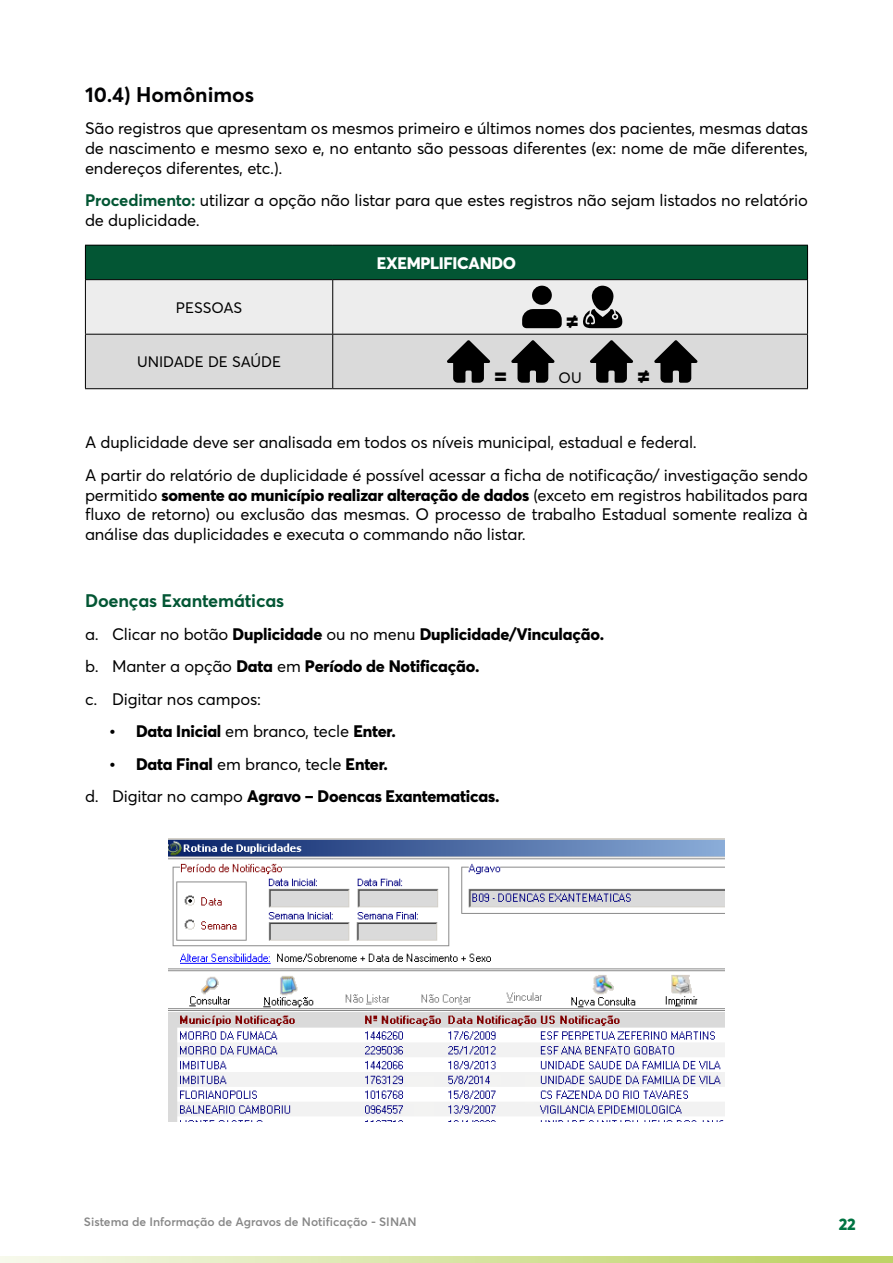
<style>
.page{position:relative;width:893px;height:1263px;background:#fff}
.page>*{position:absolute;margin:0;border:0;box-sizing:border-box;transform-origin:0 0}
.t1{font:900 22.5px "Averta";color:#000}
.t2{font:700 21px "Averta";color:#020203}
.t3{font:700 18px "Averta";letter-spacing:-.01em;color:#035634}
.t4{font:16.5px/19.8px "Averta";letter-spacing:-.01em;color:#000;text-align:justify}
.t5{font:800 16.5px/32.5px "Averta";letter-spacing:-.01em;color:#000}
.t6{font:800 16.5px "Averta";letter-spacing:-.02em;color:#fff}
.t7{font:800 16.5px "Averta";color:#007442}
.t8{font:15px "Averta";color:#000}
.t9{font:600 12px "Averta";color:#878787}
.s1{font-weight:700;color:#035634}
.s2{font-weight:800}
.s3{font-weight:400}
</style>
<div class="page">
<svg style="left:0;top:1256px;width:893px;height:7px;background:#d8e4a5"></svg>
<div style="left:85px;top:245px;width:722px;height:35px;background:#035634"></div>
<hr style="left:85px;top:245px;width:248px;height:1px;background:#000">
<hr style="left:85px;top:246px;width:1px;height:33px;background:#000">
<hr style="left:333px;top:245px;width:475px;height:1px;background:#000">
<hr style="left:807px;top:246px;width:1px;height:33px;background:#000">
<hr style="left:85px;top:279px;width:248px;height:1px;background:#000">
<hr style="left:333px;top:279px;width:475px;height:1px;background:#000">
<hr style="left:807px;top:280px;width:1px;height:54px;background:#000">
<hr style="left:333px;top:334px;width:475px;height:1px;background:#000">
<hr style="left:807px;top:335px;width:1px;height:53px;background:#000">
<hr style="left:333px;top:388px;width:475px;height:1px;background:#000">
<svg style="left:85px;top:280px;width:722px;height:109px;background:#c4c4c4"></svg>
<img style="left:168px;top:838px;width:556px;height:284px">
<p class="t2" style="left:85px;top:81px;width:171px">10.4) Homônimos</p>
<p class="t4" style="left:85px;top:118px;width:724px">São registros que apresentam os mesmos primeiro e últimos nomes dos pacientes, mesmas datas de nascimento e mesmo sexo e, no entanto são pessoas diferentes (ex: nome de mãe diferentes, endereços diferentes, etc.).</p>
<p class="t4" style="left:85px;top:190px;width:724px"><span class="s1">Procedimento:</span> utilizar a opção não listar para que estes registros não sejam listados no relatório de duplicidade.</p>
<p class="t6" style="left:377px;top:252px;width:141px">EXEMPLIFICANDO</p>
<p class="t8" style="left:176px;top:298px;width:68px">PESSOAS</p>
<h1 class="t1" style="left:566px;top:306px;width:15px">≠</h1>
<p class="t8" style="left:137px;top:353px;width:145px">UNIDADE DE SAÚDE</p>
<h1 class="t1" style="left:494px;top:360px;width:15px">=</h1>
<p class="t8" style="left:559px;top:368px;width:25px">OU</p>
<h1 class="t1" style="left:637px;top:360px;width:15px">≠</h1>
<p class="t4" style="left:85px;top:426px;width:724px;line-height:32.5px">A duplicidade deve ser analisada em todos os níveis municipal, estadual e federal.<br>A partir do relatório de duplicidade é possível acessar a ficha de notificação/ investigação sendo</p>
<p class="t4" style="left:85px;top:485px;width:724px">permitido <span class="s2">somente ao município realizar alteração de dados</span> (exceto em registros habilitados para fluxo de retorno) ou exclusão das mesmas. O processo de trabalho Estadual somente realiza à análise das duplicidades e executa o commando não listar.</p>
<p class="t3" style="left:85px;top:589px;width:201px">Doenças Exantemáticas</p>
<p class="t5" style="left:85px;top:617px;width:521px"><span class="s3">a. Clicar no botão</span> Duplicidade <span class="s3">ou no menu</span> Duplicidade/Vinculação. <span class="s3">b. Manter a opção</span> Data <span class="s3">em</span> Período de Notificação.<br><span class="s3">c. Digitar nos campos:</span></p>
<p class="t5" style="left:109px;top:715px;width:288px">• Data Inicial <span class="s3">em branco, tecle</span> Enter.</p>
<p class="t5" style="left:85px;top:747px;width:416px;text-indent:24px">• Data Final <span class="s3">em branco, tecle</span> Enter.<br><span class="s3">d. Digitar no campo</span> Agravo – Doencas Exantematicas.</p>
<p class="t9" style="left:84px;top:1214px;width:334px">Sistema de Informação de Agravos de Notificação - SINAN</p>
<p class="t7" style="left:839px;top:1214px;width:18px">22</p>
</div>
